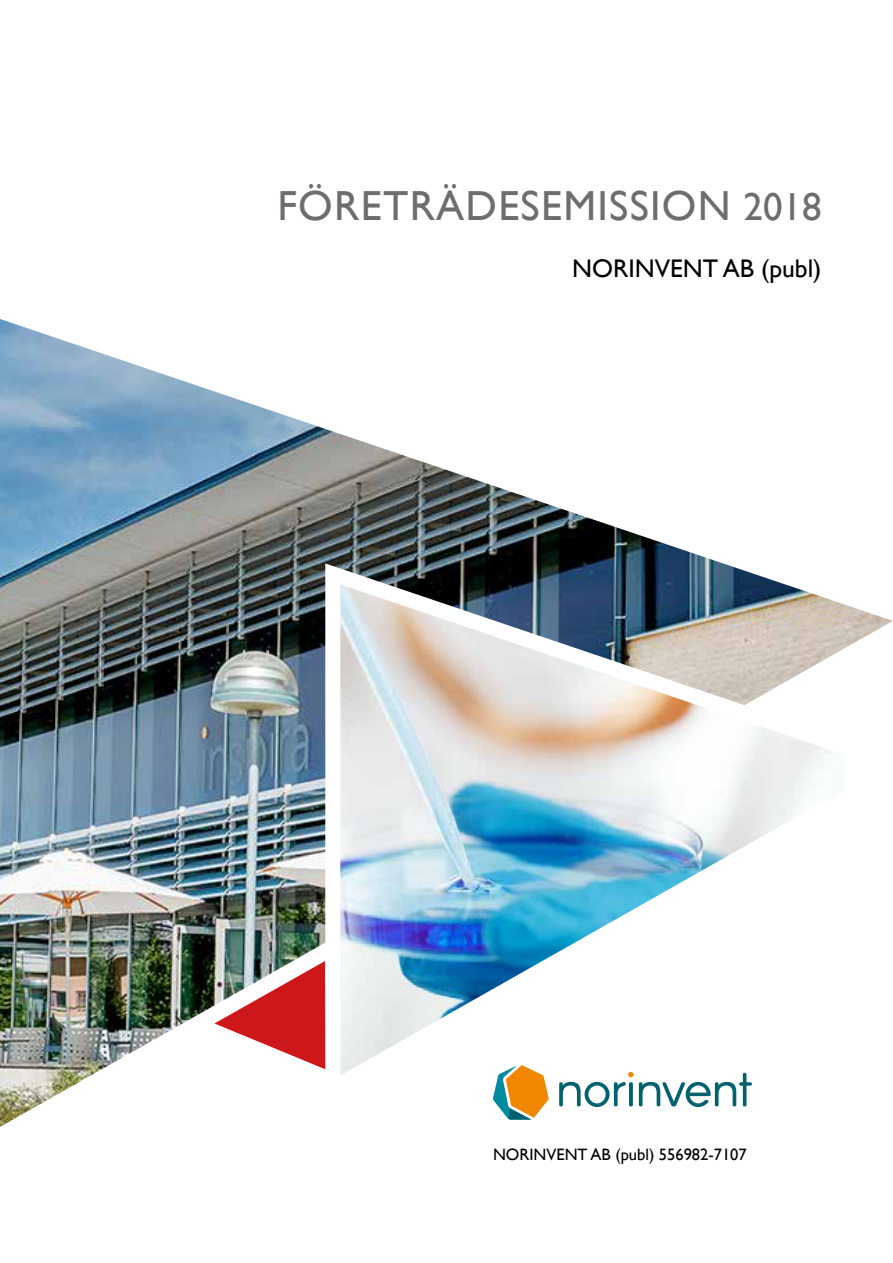
<style>
.page{position:relative;width:893px;height:1263px;background:#fff}
.page>*{position:absolute;margin:0;border:0;box-sizing:border-box;transform-origin:0 0}
.t1{font:42px "Gill Sans";letter-spacing:.03em;color:#6e6d6d}
.t2{font:25.5px "Gill Sans";color:#000}
.t3{font:16.5px "Gill Sans";color:#000}
.s1{font-size:39px}
</style>
<div class="page">
<img style="left:0;top:319px;width:698px;height:808px">
<img style="left:314px;top:555px;width:579px;height:559px">
<svg style="left:493px;top:1065px;width:56px;height:54px"></svg>
<svg style="left:559px;top:1072px;width:193px;height:35px"></svg>
<svg style="left:214px;top:961px;width:111px;height:108px"></svg>
<h1 class="t1" style="left:277px;top:182px;width:546px">FÖRETRÄDESEMISSION <span class="s1">2018</span></h1>
<h2 class="t2" style="left:572px;top:254px;width:251px">NORINVENT AB (publ)</h2>
<p class="t3" style="left:493px;top:1144px;width:255px">NORINVENT AB (publ) 556982-7107</p>
</div>
